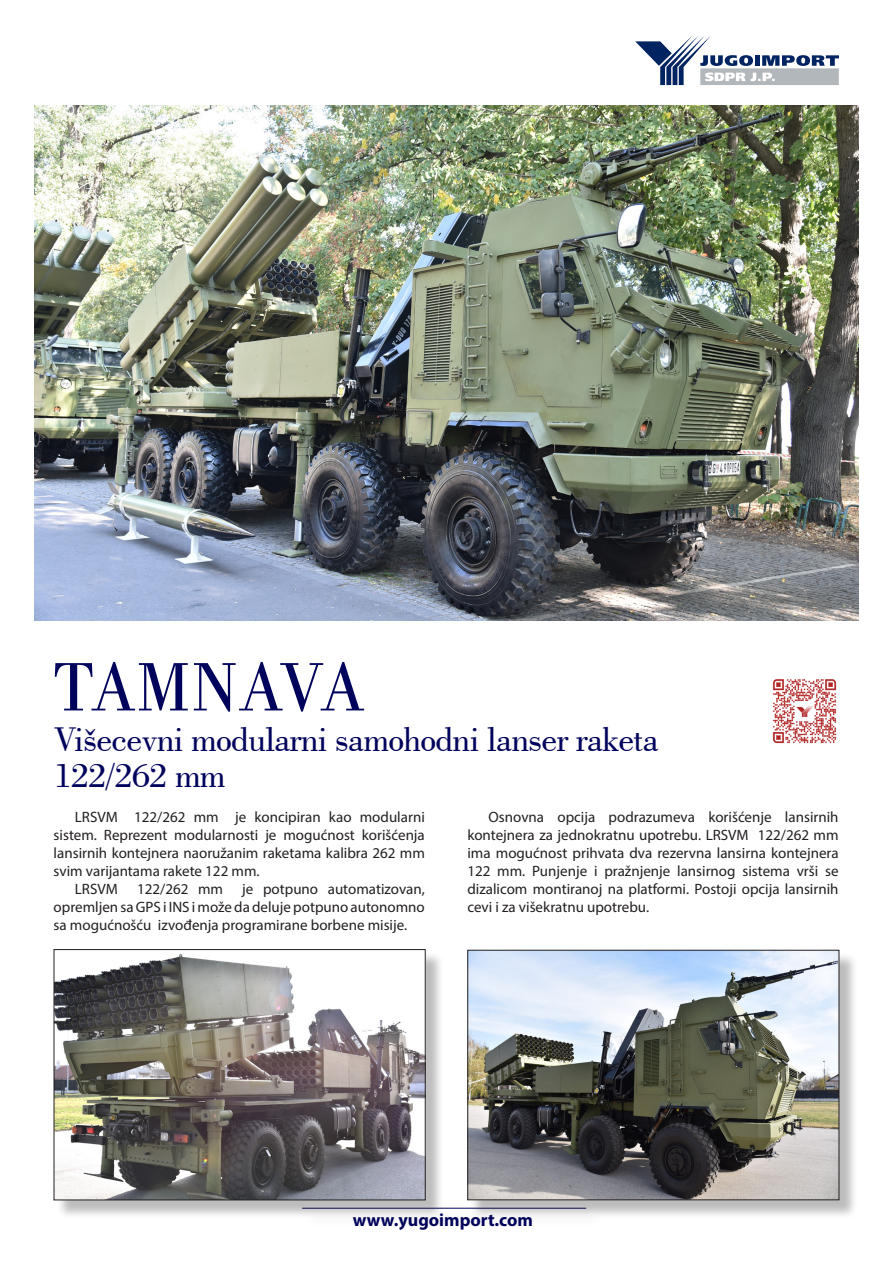
<style>
.page{position:relative;width:893px;height:1263px;background:#fff}
.page>*{position:absolute;margin:0;border:0;box-sizing:border-box;transform-origin:0 0}
.Naslov{font:72px "Bodoni BT";letter-spacing:-.02em;color:#00035c}
.Podnaslov{font:36px "Bodoni BT";letter-spacing:-.02em;color:#00035c}
.t1{font:700 18px "Myriad Pro";color:#00035c}
.Text{font:15px/18px "Myriad Pro";color:#231f20;text-align:justify}
</style>
<div class="page">
<svg style="left:635px;top:36px;width:204px;height:49px"></svg>
<div style="left:306px;top:1210px;width:297px;height:17px;background:#fbfbfb"></div>
<hr style="left:302px;top:1208px;width:284px;height:1px;background:#00035c">
<div style="left:56px;top:951px;width:388px;height:268px;background:#231f20;opacity:.3"></div>
<img style="left:56px;top:951px;width:368px;height:247px">
<div style="left:54px;top:949px;width:372px;height:251px;border:1px solid #231f20"></div>
<div style="left:470px;top:952px;width:388px;height:267px;background:#231f20;opacity:.3"></div>
<img style="left:469px;top:952px;width:368px;height:246px">
<div style="left:467px;top:950px;width:372px;height:250px;border:1px solid #231f20"></div>
<img style="left:772px;top:679px;width:65px;height:65px">
<img style="left:34px;top:106px;width:825px;height:514px">
<p class="Naslov" style="left:54px;top:643px;width:312px">TAMNAVA</p>
<p class="Podnaslov" style="left:54px;top:717px;width:606px">Višecevni modularni samohodni lanser raketa</p>
<p class="Podnaslov" style="left:54px;top:753px;width:173px">122/262 mm</p>
<p class="Text" style="left:54px;top:808px;width:373px;text-indent:21px">LRSVM 122/262 mm je koncipiran kao modularni sistem. Reprezent modularnosti je mogućnost korišćenja lansirnih kontejnera naoružanim raketama kalibra 262 mm svim varijantama rakete 122 mm.</p>
<p class="Text" style="left:75px;top:880px;width:44px">LRSVM</p>
<p class="Text" style="left:137px;top:880px;width:87px">122/262 mm</p>
<p class="Text" style="left:467px;top:808px;width:373px;text-indent:21px">Osnovna opcija podrazumeva korišćenje lansirnih kontejnera za jednokratnu upotrebu. LRSVM 122/262 mm ima mogućnost prihvata dva rezervna lansirna kontejnera 122 mm. Punjenje i pražnjenje lansirnog sistema vrši se dizalicom montiranoj na platformi. Postoji opcija lansirnih cevi i za višekratnu upotrebu.</p>
<p class="Text" style="left:54px;top:880px;width:373px;text-indent:189px">je potpuno automatizovan, opremljen sa GPS i INS i može da deluje potpuno autonomno sa mogućnošću izvođenja programirane borbene misije.</p>
<p class="t1" style="left:353px;top:1208px;width:182px">www.yugoimport.com</p>
</div>
